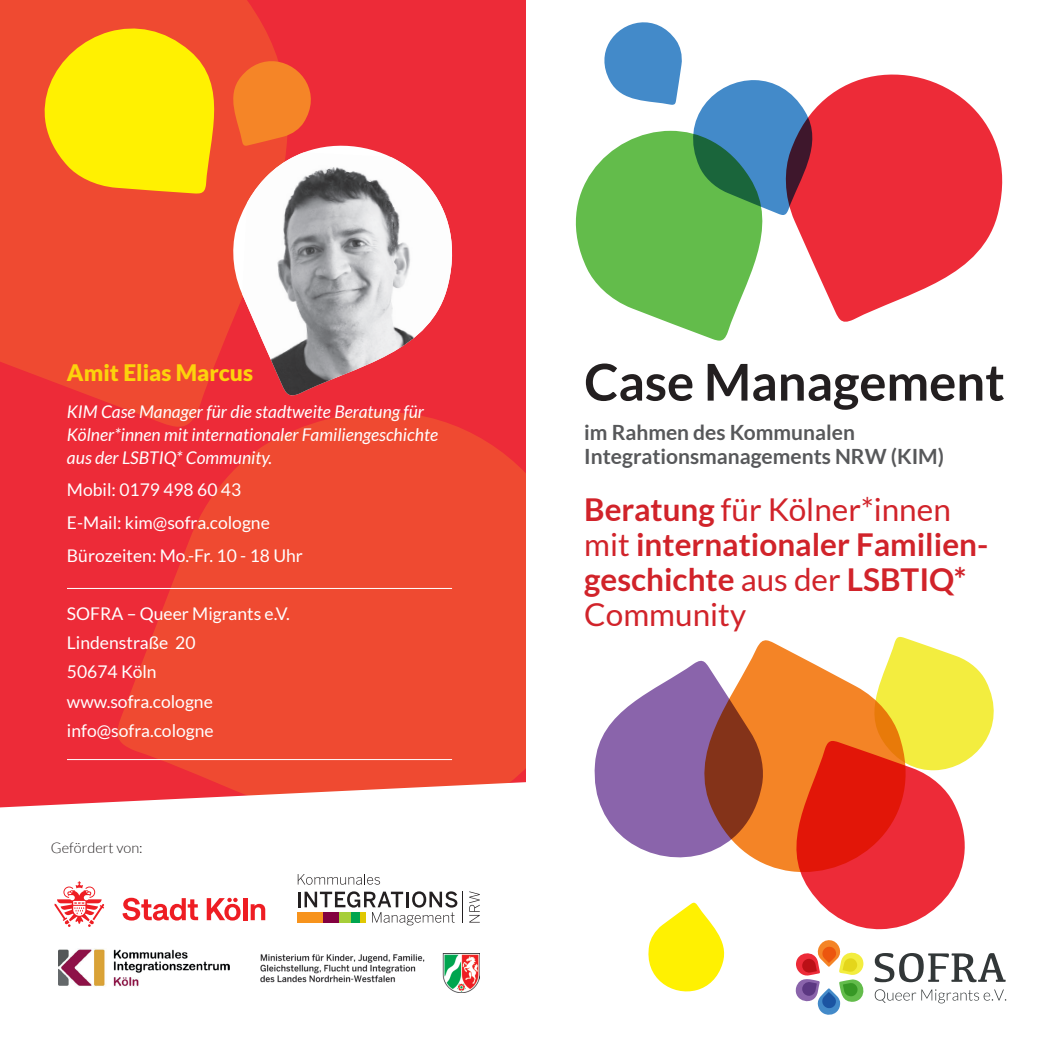
<style>
.page{position:relative;width:1052px;height:1052px;background:#fff}
.page>*{position:absolute;margin:0;border:0;box-sizing:border-box;transform-origin:0 0}
.großer_Titel{font:700 50.75px "Lato";color:#231f20}
.Text{font:700 31.5px "Lato";color:#d1232a}
.Text-2{font:31.5px "Lato";color:#d1232a}
.Titel{font:900 22.75px "Lato";color:#fcd30c}
.großer_Titel-2{font:700 21px "Lato";color:#57585a}
.Text-3{font:17.5px "Lato";color:#fff}
.Text-4{font:italic 17.5px/22.8px "Lato";color:#fff}
.kleiner{font:300 14.53px "Lato";color:#231f20}
.s1{font-weight:700}
.s2{font-weight:400}
</style>
<div class="page">
<div style="left:0;top:0;width:526px;height:1052px;background:#ed2b38"></div>
<svg style="left:117px;top:412px;width:409px;height:369px;fill:#ef4a31"></svg>
<svg style="left:874px;top:953px;width:131px;height:29px"></svg>
<svg style="left:795px;top:940px;width:69px;height:75px"></svg>
<svg style="left:874px;top:989px;width:132px;height:14px"></svg>
<svg style="left:815px;top:74px;width:188px;height:248px;fill:#ed2b38"></svg>
<svg style="left:0;top:0;width:289px;height:427px;fill:#ef4a31"></svg>
<svg style="left:230px;top:145px;width:148px;height:251px"></svg>
<img style="left:242px;top:152px;width:211px;height:243px">
<div style="left:0;top:781px;width:526px;height:271px;background:#fff"></div>
<hr style="left:67px;top:588px;width:385px;height:1px;background:#fff">
<div style="left:751px;top:640px;width:41px;height:232px;background:#f48426"></div>
<svg style="left:594px;top:660px;width:170px;height:212px"></svg>
<svg style="left:792px;top:637px;width:202px;height:293px"></svg>
<svg style="left:575px;top:22px;width:240px;height:319px"></svg>
<svg style="left:648px;top:902px;width:77px;height:90px"></svg>
<hr style="left:462px;top:891px;width:1px;height:31px;background:#231f20">
<svg style="left:298px;top:891px;width:159px;height:34px"></svg>
<svg style="left:469px;top:891px;width:11px;height:31px"></svg>
<svg style="left:298px;top:874px;width:82px;height:10px"></svg>
<svg style="left:123px;top:897px;width:75px;height:23px"></svg>
<svg style="left:207px;top:898px;width:34px;height:22px"></svg>
<hr style="left:243px;top:898px;width:4px;height:22px;background:#ee1d23">
<svg style="left:251px;top:904px;width:14px;height:16px"></svg>
<svg style="left:54px;top:881px;width:50px;height:46px"></svg>
<img style="left:59px;top:948px;width:170px;height:39px">
<img style="left:261px;top:953px;width:219px;height:39px">
<hr style="left:67px;top:759px;width:385px;height:1px;background:#fff">
<svg style="left:18px;top:25px;width:304px;height:169px"></svg>
<p class="Titel" style="left:67px;top:359px;width:188px">Amit Elias Marcus</p>
<p class="Text-4" style="left:67px;top:401px;width:372px">KIM Case Manager für die stadtweite Beratung für<br>Kölner*innen mit internationaler Familiengeschichte aus der LSBTIQ* Community.</p>
<p class="Text-3" style="left:67px;top:480px;width:176px">Mobil: 0179 498 60 43</p>
<p class="Text-3" style="left:67px;top:513px;width:204px">-E Mail: kim@sofra.cologne</p>
<p class="Text-3" style="left:67px;top:546px;width:237px">Bürozeiten: Mo.-Fr. 10 - 18 Uhr</p>
<p class="Text-3" style="left:67px;top:604px;width:224px">SOFRA – Queer Migrants .V.e</p>
<p class="Text-3" style="left:67px;top:633px;width:130px">Lindenstraße 20</p>
<p class="Text-3" style="left:67px;top:662px;width:91px">50674 Köln</p>
<p class="Text-3" style="left:67px;top:691px;width:147px">www.sofra.cologne</p>
<p class="Text-3" style="left:67px;top:721px;width:148px">info@sofra.cologne</p>
<p class="kleiner" style="left:51px;top:840px;width:93px">Gefördert von:</p>
<p class="großer_Titel" style="left:584px;top:353px;width:422px">Case Management</p>
<p class="großer_Titel-2" style="left:584px;top:420px;width:272px">im Rahmen des Kommunalen</p>
<p class="großer_Titel-2" style="left:584px;top:445px;width:361px">Integrationsmanagements NRW (KIM(</p>
<p class="Text-2" style="left:584px;top:492px;width:368px"><span class="s1">Beratung</span> für Kölner*innen</p>
<p class="Text" style="left:584px;top:526px;width:406px"><span class="s2">mit</span> internationaler Familien-</p>
<p class="Text" style="left:584px;top:561px;width:383px">geschichte <span class="s2">aus der</span> LSBTIQ*</p>
<p class="Text-2" style="left:584px;top:597px;width:163px">Community</p>
</div>
